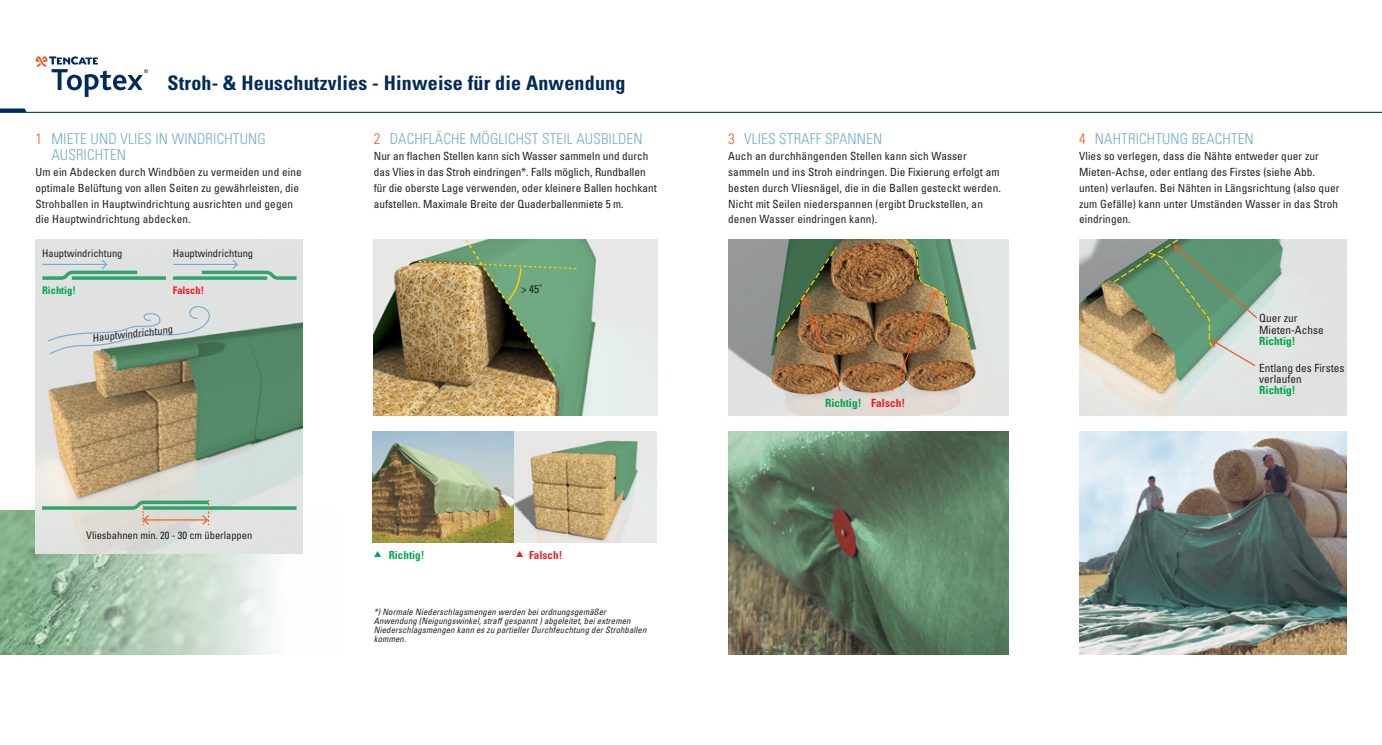
<style>
.page{position:relative;width:1382px;height:745px;background:#fff}
.page>*{position:absolute;margin:0;border:0;box-sizing:border-box;transform-origin:0 0}
.t1{font:700 condensed 20px "Univers";letter-spacing:.01em;color:#002a5c}
.t2{font:300 condensed 15px/16px "Univers";letter-spacing:.01em;color:#77adca}
.t3{font:condensed 11.25px/16px "Univers";letter-spacing:.01em;color:#231f20}
.t4{font:700 condensed 11.25px "Univers";color:#00a54f}
.t5{font:700 condensed 11.12px "Univers";color:#00a54f}
.t6{font:700 condensed 11.12px "Univers";color:#ee1d23}
.t7{font:condensed 10.5px "Univers";color:#231f20}
.t8{font:700 condensed 10.5px "Univers";color:#00a54f}
.t9{font:700 condensed 10.5px "Univers";color:#ee1d23}
.t10{font:condensed 10.38px "Univers";color:#231f20}
.t11{font:italic condensed 8.75px/8.8px "Univers";letter-spacing:.01em;color:#231f20}
.s1{color:#f15921}
.s2{color:#ee1d23}
</style>
<div class="page">
<img style="left:0;top:510px;width:303px;height:144px">
<svg style="left:0;top:108px;width:1382px;height:5px"></svg>
<img style="left:35px;top:239px;width:267px;height:314px">
<svg style="left:39px;top:497px;width:261px;height:27px;background:#c4d4c6"></svg>
<svg style="left:39px;top:259px;width:261px;height:22px;background:#b4d1c5"></svg>
<svg style="left:47px;top:305px;width:164px;height:50px;background:#c0ccc8"></svg>
<img style="left:374px;top:239px;width:283px;height:176px">
<img style="left:418px;top:239px;width:161px;height:139px">
<img style="left:373px;top:431px;width:283px;height:111px">
<img style="left:728px;top:239px;width:280px;height:176px">
<img style="left:775px;top:245px;width:67px;height:147px">
<img style="left:890px;top:239px;width:80px;height:153px">
<img style="left:728px;top:431px;width:280px;height:223px">
<img style="left:1079px;top:431px;width:267px;height:223px">
<img style="left:1079px;top:239px;width:267px;height:176px">
<svg style="left:1112px;top:239px;width:147px;height:128px;background:#819e7e"></svg>
<svg style="left:35px;top:56px;width:113px;height:41px"></svg>
<h1 class="t1" style="left:167px;top:71px;width:459px">Stroh- &amp; Heuschutzvlies - Hinweise für die Anwendung</h1>
<h2 class="t2" style="left:51px;top:130px;width:216px;text-indent:-16px"><span class="s1">1</span> MIETE UND VLIES IN WINDRICHTUNG<br>AUSRICHTEN</h2>
<p class="t3" style="left:35px;top:163px;width:268px">Um ein Abdecken durch Windböen zu vermeiden und eine optimale Belüftung von allen Seiten zu gewährleisten, die Strohballen in Hauptwindrichtung ausrichten und gegen die Hauptwindrichtung abdecken.</p>
<h2 class="t2" style="left:374px;top:130px;width:270px"><span class="s1">2</span> DACHFLÄCHE MÖGLICHST STEIL AUSBILDEN</h2>
<p class="t3" style="left:374px;top:147px;width:285px">Nur an flachen Stellen kann sich Wasser sammeln und durch das Vlies in das Stroh eindringen*. Falls möglich, Rundballen für die oberste Lage verwenden, oder kleinere Ballen hochkant aufstellen. Maximale Breite der Quaderballenmiete 5 m.</p>
<p class="t7" style="left:42px;top:247px;width:82px">Hauptwindrichtung</p>
<p class="t8" style="left:42px;top:284px;width:35px">Richtig!</p>
<p class="t7" style="left:173px;top:247px;width:82px">Hauptwindrichtung</p>
<p class="t9" style="left:173px;top:284px;width:33px">Falsch!</p>
<p class="t10" style="left:92px;top:331px;width:82px;rotate:-6deg">Hauptwindrichtung</p>
<p class="t7" style="left:86px;top:528px;width:168px">Vliesbahnen min. 20 - 30 cm überlappen</p>
<p class="t3" style="left:521px;top:281px;width:23px">&gt; 45˚</p>
<p class="t5" style="left:389px;top:547px;width:37px">Richtig!</p>
<p class="t6" style="left:529px;top:547px;width:35px">Falsch!</p>
<p class="t11" style="left:374px;top:607px;width:274px">*) Normale Niederschlagsmengen werden bei ordnungsgemäßer Anwendung (Neigungswinkel, straff gespannt ) abgeleitet, bei extremen Niederschlagsmengen kann es zu partieller Durchfeuchtung der Strohballen kommen.</p>
<h2 class="t2" style="left:728px;top:130px;width:156px"><span class="s1">3</span> VLIES STRAFF SPANNEN</h2>
<p class="t3" style="left:728px;top:147px;width:274px">Auch an durchhängenden Stellen kann sich Wasser sammeln und ins Stroh eindringen. Die Fixierung erfolgt am besten durch Vliesnägel, die in die Ballen gesteckt werden.<br>Nicht mit Seilen niederspannen (ergibt Druckstellen, an denen Wasser eindringen kann).</p>
<p class="t4" style="left:825px;top:395px;width:82px">Richtig! <span class="s2">Falsch!</span></p>
<h2 class="t2" style="left:1079px;top:130px;width:176px"><span class="s1">4</span> NAHTRICHTUNG BEACHTEN</h2>
<p class="t3" style="left:1079px;top:147px;width:262px">Vlies so verlegen, dass die Nähte entweder quer zur Mieten-Achse, oder entlang des Firstes (siehe Abb. unten) verlaufen. Bei Nähten in Längsrichtung (also quer zum Gefälle) kann unter Umständen Wasser in das Stroh eindringen.</p>
<p class="t3" style="left:1259px;top:312px;width:66px;line-height:11.2px">Quer zur<br>Mieten-Achse</p>
<p class="t4" style="left:1259px;top:334px;width:38px">Richtig!</p>
<p class="t3" style="left:1259px;top:361px;width:87px;line-height:11.2px">Entlang des Firstes verlaufen</p>
<p class="t4" style="left:1259px;top:383px;width:38px">Richtig!</p>
</div>
